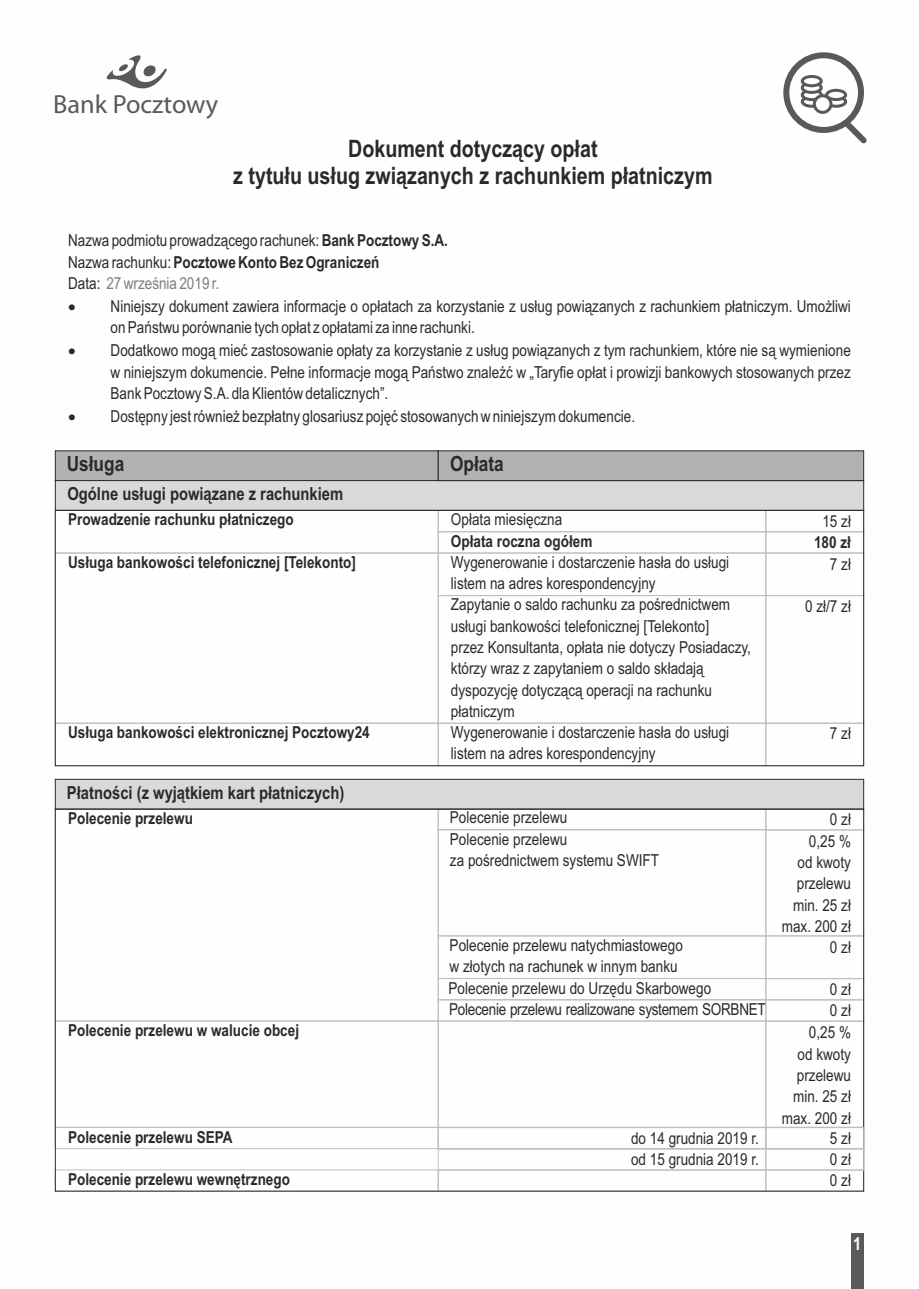
<style>
.page{position:relative;width:919px;height:1289px;background:#fff}
.page>*{position:absolute;margin:0;border:0;box-sizing:border-box;transform-origin:0 0}
.t1{font:26.25px "Myriad Pl";color:#595959}
.t2{font:700 24px/27.5px "Arial Narrow";color:#2a2a2a;text-align:center}
.t3{font:700 21px "Arial Narrow";color:#2a2a2a}
.t4{font:700 18px "Arial Narrow";color:#2a2a2a}
.t5{font:700 18px "Arial Narrow";color:#fefefe}
.t6{font:16.5px/21.3px "Arial Narrow";color:#2a2a2a}
.t7{font:700 16.5px "Arial Narrow";color:#2a2a2a}
.s1{font-weight:700}
.s2{color:#7e7e7e}
</style>
<div class="page">
<div style="left:850px;top:1233px;width:13px;height:55px;background:#595959"></div>
<svg style="left:106px;top:55px;width:61px;height:34px"></svg>
<div style="left:55px;top:722px;width:383px;height:44px;border:1px solid #bfbfbf"></div>
<div style="left:55px;top:552px;width:383px;height:171px;border:1px solid #bfbfbf"></div>
<div style="left:55px;top:510px;width:383px;height:43px;border:1px solid #bfbfbf"></div>
<div style="left:438px;top:722px;width:328px;height:44px;border:1px solid #bfbfbf"></div>
<div style="left:438px;top:595px;width:328px;height:128px;border:1px solid #bfbfbf"></div>
<div style="left:438px;top:552px;width:328px;height:44px;border:1px solid #bfbfbf"></div>
<div style="left:438px;top:531px;width:328px;height:22px;border:1px solid #bfbfbf"></div>
<div style="left:438px;top:510px;width:328px;height:22px;border:1px solid #bfbfbf"></div>
<div style="left:765px;top:722px;width:99px;height:44px;border:1px solid #bfbfbf"></div>
<div style="left:765px;top:595px;width:99px;height:128px;border:1px solid #bfbfbf"></div>
<div style="left:765px;top:552px;width:99px;height:44px;border:1px solid #bfbfbf"></div>
<div style="left:765px;top:531px;width:99px;height:22px;border:1px solid #bfbfbf"></div>
<div style="left:765px;top:510px;width:99px;height:22px;border:1px solid #bfbfbf"></div>
<div style="left:438px;top:829px;width:328px;height:107px;border:1px solid #bfbfbf"></div>
<div style="left:765px;top:829px;width:99px;height:107px;border:1px solid #bfbfbf"></div>
<div style="left:438px;top:1020px;width:328px;height:107px;border:1px solid #bfbfbf"></div>
<div style="left:765px;top:1020px;width:99px;height:107px;border:1px solid #bfbfbf"></div>
<div style="left:438px;top:935px;width:328px;height:43px;border:1px solid #bfbfbf"></div>
<div style="left:438px;top:978px;width:328px;height:21px;border:1px solid #bfbfbf"></div>
<div style="left:765px;top:935px;width:99px;height:44px;border:1px solid #bfbfbf"></div>
<div style="left:765px;top:978px;width:99px;height:22px;border:1px solid #bfbfbf"></div>
<div style="left:438px;top:999px;width:328px;height:22px;border:1px solid #bfbfbf"></div>
<div style="left:765px;top:999px;width:99px;height:22px;border:1px solid #bfbfbf"></div>
<div style="left:55px;top:1020px;width:383px;height:107px;border:1px solid #bfbfbf"></div>
<div style="left:55px;top:1126px;width:383px;height:22px;border:1px solid #bfbfbf"></div>
<div style="left:55px;top:1169px;width:383px;height:22px;border:1px solid #bfbfbf"></div>
<div style="left:438px;top:1126px;width:328px;height:22px;border:1px solid #bfbfbf"></div>
<div style="left:765px;top:1126px;width:99px;height:22px;border:1px solid #bfbfbf"></div>
<div style="left:438px;top:1169px;width:328px;height:22px;border:1px solid #bfbfbf"></div>
<div style="left:765px;top:1169px;width:99px;height:22px;border:1px solid #bfbfbf"></div>
<div style="left:55px;top:510px;width:808px;height:256px;border:1px solid #2a2a2a"></div>
<div style="left:55px;top:779px;width:808px;height:30px;background:#d9d9d9"></div>
<svg style="left:55px;top:450px;width:808px;height:60px;background:#bfbfbf"></svg>
<div style="left:783px;top:52px;width:80px;height:81px;border:6px solid #595959;border-radius:50%"></div>
<svg style="left:838px;top:115px;width:29px;height:29px"></svg>
<svg style="left:800px;top:95px;width:22px;height:13px"></svg>
<svg style="left:825px;top:95px;width:22px;height:13px"></svg>
<svg style="left:800px;top:89px;width:22px;height:12px"></svg>
<div style="left:825px;top:89px;width:22px;height:12px;background:#fff;border:3px solid #595959;border-radius:50%"></div>
<svg style="left:800px;top:82px;width:22px;height:12px"></svg>
<div style="left:800px;top:75px;width:22px;height:12px;background:#fff;border:3px solid #595959;border-radius:50%"></div>
<svg style="left:812px;top:94px;width:20px;height:20px"></svg>
<div style="left:438px;top:1127px;width:328px;height:22px;border:1px solid #bfbfbf"></div>
<div style="left:438px;top:1148px;width:328px;height:22px;border:1px solid #bfbfbf"></div>
<div style="left:765px;top:1127px;width:99px;height:22px;border:1px solid #bfbfbf"></div>
<div style="left:765px;top:1148px;width:99px;height:22px;border:1px solid #bfbfbf"></div>
<h1 class="t1" style="left:53px;top:94px;width:166px">Bank Pocztowy</h1>
<h2 class="t2" style="left:233px;top:136px;width:481px">Dokument dotyczący opłat<br>z tytułu usług związanych z rachunkiem płatniczym</h2>
<p class="t6" style="left:68px;top:231px;width:381px">Nazwa podmiotu prowadzącego rachunek:<span class="s1">Bank Pocztowy S.A.<br></span>Nazwa rachunku: <span class="s1">Pocztowe Konto Bez Ograniczeń<br></span>Data: <span class="s2">27 września 2019 r.</span></p>
<p class="t6" style="left:111px;top:297px;width:741px;text-indent:-43px">• Niniejszy dokument zawiera informacje o opłatach za korzystanie z usług powiązanych z rachunkiem płatniczym. Umożliwi on Państwu porównanie tych opłat z opłatami za inne rachunki.</p>
<p class="t6" style="left:111px;top:341px;width:741px;text-align:justify;text-indent:-43px">• Dodatkowo mogą mieć zastosowanie opłaty za korzystanie z usług powiązanych z tym rachunkiem, które nie są wymienione w niniejszym dokumencie. Pełne informacje mogą Państwo znaleźć w „Taryfie opłat i prowizji bankowych stosowanych przez Bank Pocztowy S.A. dla Klientów detalicznych”.</p>
<p class="t6" style="left:68px;top:407px;width:568px">• Dostępny jest również bezpłatny glosariusz pojęć stosowanych w niniejszym dokumencie.</p>
<p class="t3" style="left:67px;top:455px;width:59px">Usługa</p>
<p class="t3" style="left:450px;top:455px;width:55px">Opłata</p>
<p class="t4" style="left:67px;top:487px;width:277px">Ogólne usługi powiązane z rachunkiem</p>
<p class="t7" style="left:68px;top:513px;width:227px">Prowadzenie rachunku płatniczego</p>
<p class="t7" style="left:68px;top:556px;width:289px">Usługa bankowości telefonicznej [Telekonto]</p>
<p class="t7" style="left:68px;top:726px;width:303px">Usługa bankowości elektronicznej Pocztowy24</p>
<p class="t6" style="left:451px;top:510px;width:113px">Opłata miesięczna</p>
<p class="t7" style="left:451px;top:534px;width:143px">Opłata roczna ogółem</p>
<p class="t6" style="left:451px;top:553px;width:301px">Wygenerowanie i dostarczenie hasła do usługi listem na adres korespondencyjny<br>Zapytanie o saldo rachunku za pośrednictwem usługi bankowości telefonicznej [Telekonto]<br>przez Konsultanta, opłata nie dotyczy Posiadaczy, którzy wraz z zapytaniem o saldo składają dyspozycję dotyczącą operacji na rachunku płatniczym<br>Wygenerowanie i dostarczenie hasła do usługi listem na adres korespondencyjny</p>
<p class="t6" style="left:822px;top:512px;width:30px">15 zł</p>
<p class="t7" style="left:814px;top:536px;width:38px">180 zł</p>
<p class="t6" style="left:829px;top:554px;width:23px">7 zł</p>
<p class="t6" style="left:805px;top:597px;width:47px">0 zł/7 zł</p>
<p class="t6" style="left:829px;top:724px;width:23px">7 zł</p>
<p class="t4" style="left:67px;top:785px;width:279px">Płatności (z wyjątkiem kart płatniczych)</p>
<p class="t7" style="left:68px;top:811px;width:126px">Polecenie przelewu</p>
<p class="t6" style="left:450px;top:808px;width:119px">Polecenie przelewu</p>
<p class="t6" style="left:829px;top:810px;width:23px">0 zł</p>
<p class="t6" style="left:450px;top:829px;width:211px">Polecenie przelewu<br>za pośrednictwem systemu SWIFT</p>
<p class="t6" style="left:781px;top:832px;width:71px;text-align:right">0,25 %<br>od kwoty przelewu min. 25 zł max. 200 zł</p>
<p class="t7" style="left:68px;top:1024px;width:232px">Polecenie przelewu w walucie obcej</p>
<p class="t7" style="left:68px;top:1130px;width:166px">Polecenie przelewu SEPA</p>
<p class="t7" style="left:68px;top:1172px;width:223px">Polecenie przelewu wewnętrznego</p>
<p class="t6" style="left:448px;top:936px;width:319px">Polecenie przelewu natychmiastowego<br>w złotych na rachunek w innym banku<br>Polecenie przelewu do Urzędu Skarbowego Polecenie przelewu realizowane systemem SORBNET</p>
<p class="t6" style="left:829px;top:937px;width:23px">0 zł</p>
<p class="t6" style="left:829px;top:980px;width:23px">0 zł<br>0 zł</p>
<p class="t6" style="left:781px;top:1023px;width:71px;text-align:right">0,25 %<br>od kwoty przelewu min. 25 zł max. 200 zł</p>
<p class="t6" style="left:631px;top:1129px;width:129px">do 14 grudnia 2019 r. od 15 grudnia 2019 r.</p>
<p class="t6" style="left:829px;top:1128px;width:23px">5 zł</p>
<p class="t6" style="left:829px;top:1150px;width:23px">0 zł</p>
<p class="t6" style="left:829px;top:1171px;width:23px">0 zł</p>
<p class="t5" style="left:853px;top:1237px;width:10px">1</p>
</div>
